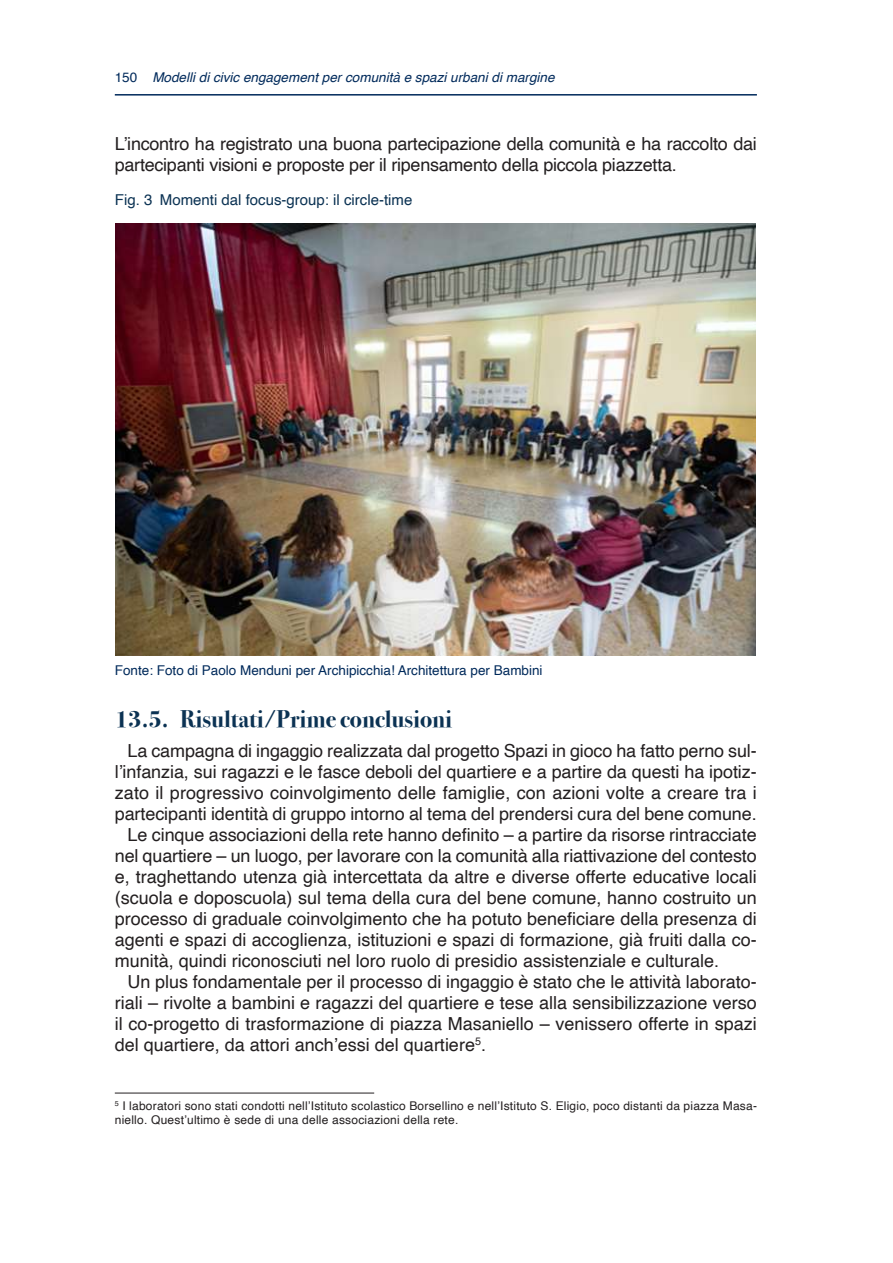
<style>
.page{position:relative;width:893px;height:1263px;background:#fff}
.page>*{position:absolute;margin:0;border:0;box-sizing:border-box;transform-origin:0 0}
.t1{font:700 24px "Bodoni Svty Two ITCTT";color:#0b3253}
.t2{font:18px/21px "Helvetica";color:#231f20}
.t3{font:15px "Helvetica";color:#0b3253}
.t4{font:13.5px "Helvetica";color:#002a5b}
.t5{font:italic 13.5px "Helvetica";color:#002a5b}
.t6{font:12px/13.5px "Helvetica";letter-spacing:.015em;color:#231f20}
.s1{font-style:normal}
</style>
<div class="page">
<hr style="left:115px;top:94px;width:642px;height:2px;background:#002a5b">
<hr style="left:115px;top:1093px;width:259px;height:1px;background:#231f20">
<img style="left:116px;top:224px;width:640px;height:431px">
<p class="t5" style="left:115px;top:72px;width:441px"><span class="s1">150</span> Modelli di civic engagement per comunità e spazi urbani di margine</p>
<p class="t2" style="left:115px;top:134px;width:643px">L’incontro ha registrato una buona partecipazione della comunità e ha raccolto dai partecipanti visioni e proposte per il ripensamento della piccola piazzetta.</p>
<p class="t3" style="left:115px;top:194px;width:299px">Fig. 3 Momenti dal focus-group: il circle-time</p>
<p class="t4" style="left:115px;top:665px;width:429px">Fonte: Foto di Paolo Menduni per Archipicchia! Architettura per Bambini</p>
<h1 class="t1" style="left:115px;top:705px;width:339px">13.5. Risultati/Prime conclusioni</h1>
<p class="t2" style="left:128px;top:742px;width:631px">La campagna di ingaggio realizzata dal progetto Spazi in gioco ha fatto perno sul-</p>
<p class="t2" style="left:115px;top:763px;width:643px">l’infanzia, sui ragazzi e le fasce deboli del quartiere e a partire da questi ha ipotiz-</p>
<p class="t2" style="left:115px;top:784px;width:643px">zato il progressivo coinvolgimento delle famiglie, con azioni volte a creare tra i</p>
<p class="t2" style="left:115px;top:805px;width:643px">partecipanti identità di gruppo intorno al tema del prendersi cura del bene comune.</p>
<p class="t2" style="left:128px;top:826px;width:631px">Le cinque associazioni della rete hanno definito – a partire da risorse rintracciate</p>
<p class="t2" style="left:115px;top:847px;width:643px">nel quartiere – un luogo, per lavorare con la comunità alla riattivazione del contesto</p>
<p class="t2" style="left:115px;top:868px;width:643px">e, traghettando utenza già intercettata da altre e diverse offerte educative locali</p>
<p class="t2" style="left:115px;top:889px;width:643px">(scuola e doposcuola) sul tema della cura del bene comune, hanno costruito un</p>
<p class="t2" style="left:115px;top:910px;width:643px">processo di graduale coinvolgimento che ha potuto beneficiare della presenza di</p>
<p class="t2" style="left:115px;top:931px;width:644px">agenti e spazi di accoglienza, istituzioni e spazi di formazione, già fruiti dalla co-</p>
<p class="t2" style="left:115px;top:952px;width:606px">munità, quindi riconosciuti nel loro ruolo di presidio assistenziale e culturale.</p>
<p class="t2" style="left:128px;top:973px;width:631px">Un plus fondamentale per il processo di ingaggio è stato che le attività laborato-</p>
<p class="t2" style="left:115px;top:994px;width:643px">riali – rivolte a bambini e ragazzi del quartiere e tese alla sensibilizzazione verso</p>
<p class="t2" style="left:115px;top:1015px;width:643px">il co-progetto di trasformazione di piazza Masaniello – venissero offerte in spazi</p>
<p class="t2" style="left:115px;top:1036px;width:373px">del quartiere, da attori anch’essi del quartiere<sup>5</sup>.</p>
<p class="t6" style="left:115px;top:1100px;width:644px"><sup>5</sup> I laboratori sono stati condotti nell’Istituto scolastico Borsellino e nell’Istituto S. Eligio, poco distanti da piazza Masa&shy;niello. Quest’ultimo è sede di una delle associazioni della rete.</p>
</div>
